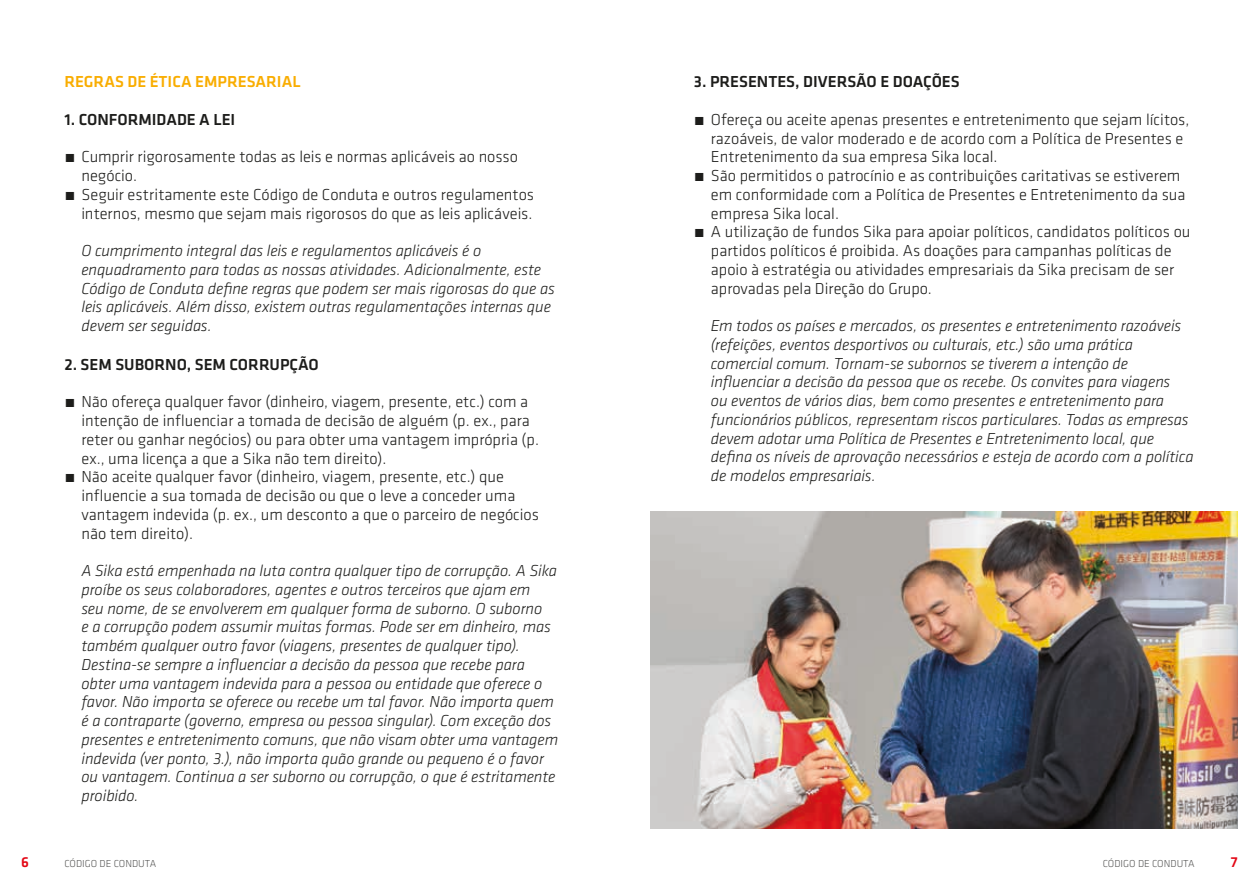
<style>
.page{position:relative;width:1259px;height:893px;background:#fff}
.page>*{position:absolute;margin:0;border:0;box-sizing:border-box;transform-origin:0 0}
.t1{font:italic 300 16.5px/18.8px "Klavika";letter-spacing:-.005em;color:#1d1d1b}
.t2{font:300 16.5px/18.8px "Klavika";color:#1d1d1b}
.Sub-chapter{font:500 16.5px "Klavika";color:#1d1d1b}
.Chapter{font:500 16.5px "Klavika";color:#f9ad01}
.t3{font:500 15px "Klavika";color:#e30614}
.t4{font:300 10.5px "Klavika";color:#575756}
</style>
<div class="page">
<img style="left:651px;top:511px;width:586px;height:317px">
<p class="Chapter" style="left:64px;top:71px;width:238px">REGRAS DE ÉTICA EMPRESARIAL</p>
<p class="Sub-chapter" style="left:64px;top:108px;width:172px">1. CONFORMIDADE A LEI</p>
<p class="t2" style="left:81px;top:147px;width:438px;text-indent:-17px">́ Cumprir rigorosamente todas as leis e normas aplicáveis ao nosso negócio.</p>
<p class="t2" style="left:64px;top:185px;width:471px;text-align:right">́ Seguir estritamente este Código de Conduta e outros regulamentos internos, mesmo que sejam mais rigorosos do que as leis aplicáveis.</p>
<p class="t1" style="left:81px;top:241px;width:475px">O cumprimento integral das leis e regulamentos aplicáveis é o enquadramento para todas as nossas atividades. Adicionalmente, este Código de Conduta define regras que podem ser mais rigorosas do que as leis aplicáveis. Além disso, existem outras regulamentações internas que devem ser seguidas.</p>
<p class="Sub-chapter" style="left:64px;top:353px;width:256px">2. SEM SUBORNO, SEM CORRUPÇÃO</p>
<p class="t2" style="left:81px;top:392px;width:459px;text-indent:-17px">́ Não ofereça qualquer favor (dinheiro, viagem, presente, etc.) com a intenção de influenciar a tomada de decisão de alguém (p. ex., para reter ou ganhar negócios) ou para obter uma vantagem imprópria (p. ex., uma licença a que a Sika não tem direito).</p>
<p class="t2" style="left:81px;top:467px;width:459px;text-indent:-17px">́ Não aceite qualquer favor (dinheiro, viagem, presente, etc.) que influencie a sua tomada de decisão ou que o leve a conceder uma vantagem indevida (p. ex., um desconto a que o parceiro de negócios não tem direito).</p>
<p class="t1" style="left:81px;top:561px;width:478px">A Sika está empenhada na luta contra qualquer tipo de corrupção. A Sika proíbe os seus colaboradores, agentes e outros terceiros que ajam em<br>seu nome, de se envolverem em qualquer forma de suborno. O suborno<br>e a corrupção podem assumir muitas formas. Pode ser em dinheiro, mas também qualquer outro favor (viagens, presentes de qualquer tipo).<br>Destina-se sempre a influenciar a decisão da pessoa que recebe para obter uma vantagem indevida para a pessoa ou entidade que oferece o favor. Não importa se oferece ou recebe um tal favor. Não importa quem é a contraparte (governo, empresa ou pessoa singular). Com exceção dos presentes e entretenimento comuns, que não visam obter uma vantagem indevida (ver ponto, 3.), não importa quão grande ou pequeno é o favor ou vantagem. Continua a ser suborno ou corrupção, o que é estritamente proibido.</p>
<p class="Sub-chapter" style="left:694px;top:71px;width:267px">3. PRESENTES, DIVERSÃO E DOAÇÕES</p>
<p class="t2" style="left:711px;top:110px;width:480px;text-indent:-17px">́ Ofereça ou aceite apenas presentes e entretenimento que sejam lícitos, razoáveis, de valor moderado e de acordo com a Política de Presentes e<br>Entretenimento da sua empresa Sika local.</p>
<p class="t2" style="left:711px;top:166px;width:476px;text-indent:-17px">́ São permitidos o patrocínio e as contribuições caritativas se estiverem em conformidade com a Política de Presentes e Entretenimento da sua empresa Sika local.</p>
<p class="t2" style="left:711px;top:222px;width:481px;text-indent:-17px">́ A utilização de fundos Sika para apoiar políticos, candidatos políticos ou partidos políticos é proibida. As doações para campanhas políticas de apoio à estratégia ou atividades empresariais da Sika precisam de ser aprovadas pela Direção do Grupo.</p>
<p class="t1" style="left:711px;top:316px;width:484px">Em todos os países e mercados, os presentes e entretenimento razoáveis (refeições, eventos desportivos ou culturais, etc.) são uma prática comercial comum. Tornam-se subornos se tiverem a intenção de influenciar a decisão da pessoa que os recebe. Os convites para viagens<br>ou eventos de vários dias, bem como presentes e entretenimento para funcionários públicos, representam riscos particulares. Todas as empresas devem adotar uma Política de Presentes e Entretenimento local, que defina os níveis de aprovação necessários e esteja de acordo com a política de modelos empresariais.</p>
<p class="t3" style="left:21px;top:852px;width:9px">6</p>
<p class="t4" style="left:64px;top:857px;width:93px">CÓDIGO DE CONDUTA</p>
<p class="t4" style="left:1102px;top:857px;width:93px">CÓDIGO DE CONDUTA</p>
<p class="t3" style="left:1230px;top:852px;width:8px">7</p>
</div>
